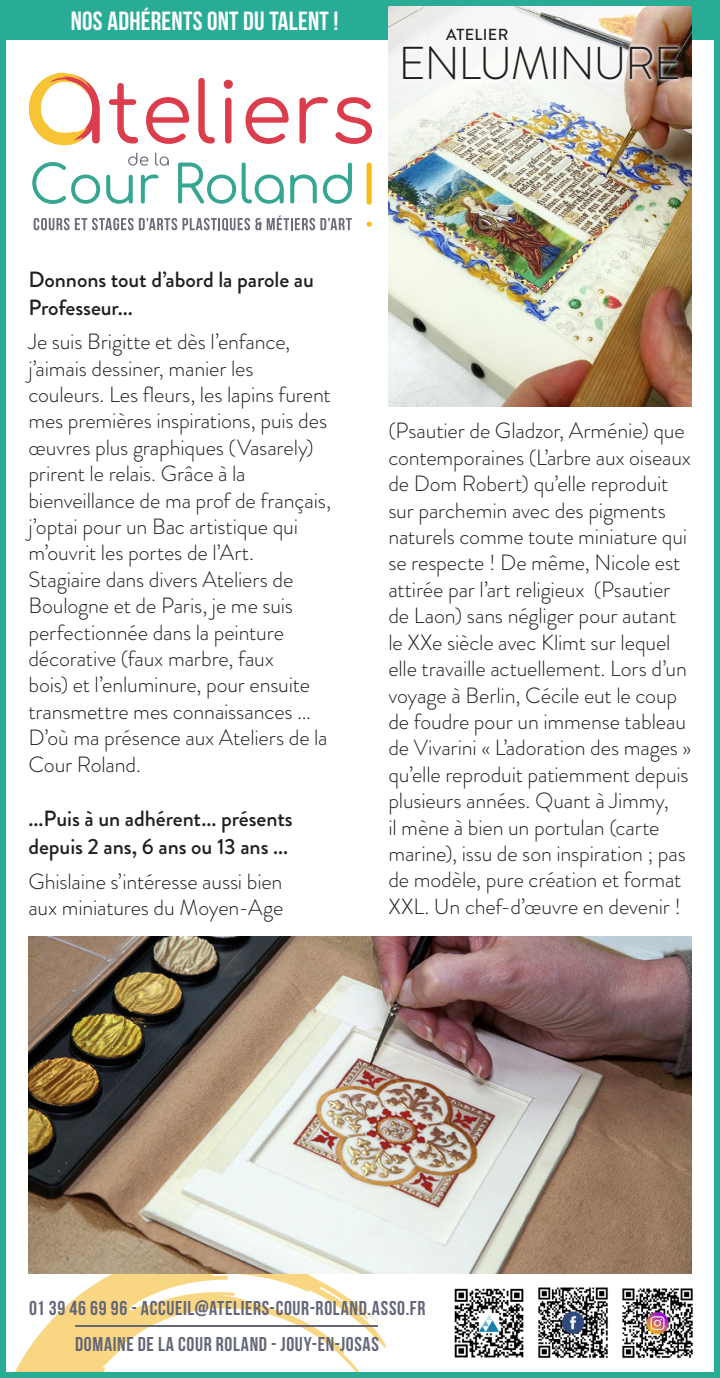
<style>
.page{position:relative;width:720px;height:1378px;background:#fff}
.page>*{position:absolute;margin:0;border:0;box-sizing:border-box;transform-origin:0 0}
.t1{font:300 46px "Brandon Grotesque";letter-spacing:-.03em;color:#231f20}
.t2{font:26.2px "Bebas Neue";letter-spacing:.01em;color:#fff}
.t3{font:300 22px/26.4px "Brandon Grotesque";letter-spacing:-.005em;color:#231f20}
.t4{font:500 22px/28px "Brandon Grotesque";letter-spacing:-.005em;color:#231f20}
.t5{font:20px "Bebas Neue";letter-spacing:.03em;color:#646778}
.t6{font:500 16px "Brandon Grotesque";letter-spacing:.02em;color:#231f20}
</style>
<div class="page">
<svg style="left:15px;top:1273px;width:371px;height:98px"></svg>
<hr style="left:76px;top:1324px;width:302px;height:2px;background:#646778">
<img style="left:454px;top:1288px;width:70px;height:70px">
<img style="left:538px;top:1287px;width:70px;height:71px">
<img style="left:622px;top:1288px;width:71px;height:70px">
<svg style="left:32px;top:162px;width:68px;height:42px"></svg>
<svg style="left:106px;top:175px;width:27px;height:29px"></svg>
<svg style="left:141px;top:174px;width:18px;height:29px"></svg>
<svg style="left:178px;top:163px;width:58px;height:41px"></svg>
<svg style="left:242px;top:163px;width:42px;height:41px"></svg>
<svg style="left:290px;top:174px;width:27px;height:29px"></svg>
<svg style="left:323px;top:163px;width:29px;height:41px"></svg>
<svg style="left:109px;top:83px;width:29px;height:60px"></svg>
<svg style="left:146px;top:97px;width:43px;height:47px"></svg>
<svg style="left:198px;top:78px;width:17px;height:65px"></svg>
<svg style="left:224px;top:80px;width:9px;height:63px"></svg>
<svg style="left:246px;top:97px;width:43px;height:47px"></svg>
<svg style="left:299px;top:97px;width:29px;height:46px"></svg>
<svg style="left:335px;top:97px;width:37px;height:47px"></svg>
<svg style="left:128px;top:153px;width:20px;height:13px"></svg>
<svg style="left:155px;top:153px;width:14px;height:13px"></svg>
<svg style="left:29px;top:73px;width:71px;height:72px"></svg>
<svg style="left:34px;top:215px;width:318px;height:16px"></svg>
<svg style="left:367px;top:221px;width:5px;height:6px"></svg>
<div style="left:367px;top:163px;width:5px;height:42px;background:#f6bc1a;border-radius:3px"></div>
<div style="left:0;top:0;width:720px;height:40px;background:#28ac96"></div>
<img style="left:388px;top:7px;width:304px;height:399px">
<svg style="left:399px;top:42px;width:284px;height:43px"></svg>
<div style="left:0;top:0;width:720px;height:1378px;border:6px solid #28ac96"></div>
<img style="left:28px;top:936px;width:664px;height:337px">
<p class="t2" style="left:71px;top:6px;width:269px">NOS ADHÉRENTS ONT DU TALENT !</p>
<p class="t6" style="left:446px;top:24px;width:63px">ATELIER</p>
<p class="t1" style="left:398px;top:32px;width:284px">ENLUMINURE</p>
<p class="t4" style="left:28px;top:265px;width:287px">Donnons tout d’abord la parole au<br>Professeur...</p>
<p class="t3" style="left:28px;top:328px;width:304px">Je suis Brigitte et dès l’enfance, j’aimais dessiner, manier les couleurs. Les fleurs, les lapins furent mes premières inspirations, puis des œuvres plus graphiques (Vasarely) prirent le relais. Grâce à la bienveillance de ma prof de français, j’optai pour un Bac artistique qui m’ouvrit les portes de l’Art.</p>
<p class="t3" style="left:28px;top:566px;width:301px">Stagiaire dans divers Ateliers de<br>Boulogne et de Paris, je me suis perfectionnée dans la peinture décorative (faux marbre, faux<br>bois) et l’enluminure, pour ensuite transmettre mes connaissances ...<br>D’où ma présence aux Ateliers de la<br>Cour Roland.</p>
<p class="t4" style="left:28px;top:805px;width:266px">...Puis à un adhérent... présents depuis 2 ans, 6 ans ou 13 ans ...</p>
<p class="t3" style="left:28px;top:868px;width:257px">Ghislaine s’intéresse aussi bien aux miniatures du Moyen-Age</p>
<p class="t3" style="left:388px;top:418px;width:305px">(Psautier de Gladzor, Arménie) que contemporaines (L’arbre aux oiseaux de Dom Robert) qu’elle reproduit sur parchemin avec des pigments naturels comme toute miniature qui se respecte ! De même, Nicole est attirée par l’art religieux (Psautier de Laon) sans négliger pour autant le XXe siècle avec Klimt sur lequel elle travaille actuellement. Lors d’un voyage à Berlin, Cécile eut le coup de foudre pour un immense tableau de Vivarini « L’adoration des mages » qu’elle reproduit patiemment depuis plusieurs années. Quant à Jimmy,<br>il mène à bien un portulan (carte marine), issu de son inspiration ; pas de modèle, pure création et format XXL. Un chef-d’œuvre en devenir !</p>
<p class="t5" style="left:29px;top:1297px;width:398px">01 39 46 69 96 - ACCUEIL@ATELIERS-COUR-ROLAND.ASSO.FR</p>
<p class="t5" style="left:75px;top:1332px;width:305px">DOMAINE DE LA COUR ROLAND - JOUY-EN-JOSAS</p>
</div>
